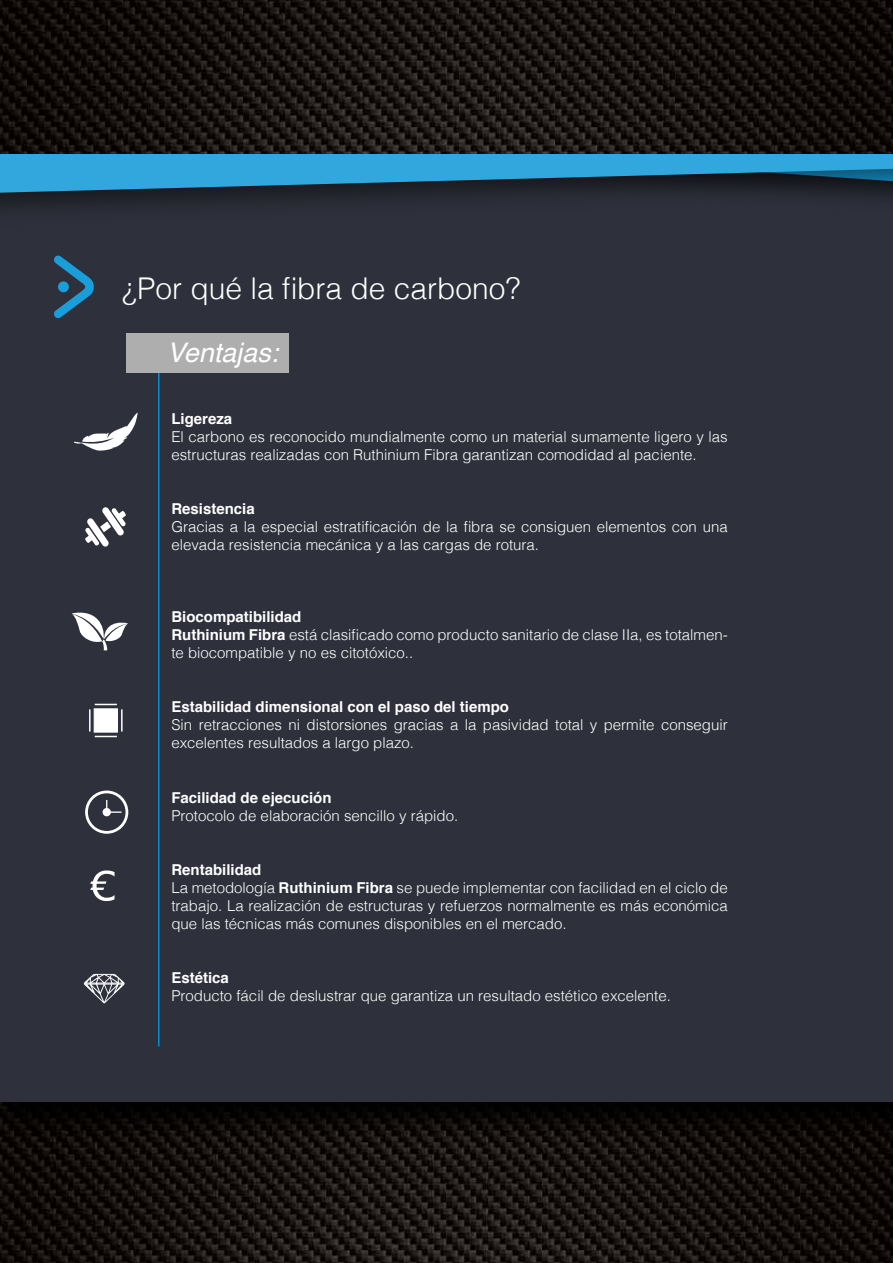
<style>
.page{position:relative;width:893px;height:1263px;background:#fff}
.page>*{position:absolute;margin:0;border:0;box-sizing:border-box;transform-origin:0 0}
.t1{font:300 30px "Helvetica";color:#fff}
.t2{font:italic 27px "Helvetica";color:#fff}
.t3{font:300 15px/18px "Helvetica";color:#fff}
.t4{font:700 15px "Helvetica";color:#fff}
.s1{font-weight:700}
</style>
<div class="page">
<img style="left:0;top:1144px;width:893px;height:119px">
<svg style="left:0;top:1102px;width:893px;height:42px;background:#0a0806"></svg>
<div style="left:0;top:153px;width:893px;height:949px;background:#2e313c"></div>
<div style="left:0;top:0;width:893px;height:251px;background:#000;opacity:.5"></div>
<svg style="left:0;top:153px;width:893px;height:40px;background:#297ba2"></svg>
<img style="left:0;top:0;width:893px;height:153px">
<svg style="left:54px;top:256px;width:40px;height:62px"></svg>
<hr style="left:158px;top:344px;width:1px;height:702px;background:#0091d3">
<div style="left:126px;top:333px;width:162px;height:40px;background:#aeaeae"></div>
<svg style="left:90px;top:870px;width:25px;height:31px"></svg>
<svg style="left:85px;top:790px;width:43px;height:44px"></svg>
<svg style="left:84px;top:974px;width:41px;height:29px"></svg>
<svg style="left:85px;top:507px;width:41px;height:40px"></svg>
<svg style="left:74px;top:413px;width:64px;height:38px"></svg>
<div style="left:94px;top:708px;width:24px;height:25px;background:#fff;border:1px solid #fff"></div>
<hr style="left:89px;top:709px;width:2px;height:22px;background:#fff">
<hr style="left:121px;top:709px;width:2px;height:22px;background:#fff">
<svg style="left:95px;top:736px;width:22px;height:1px"></svg>
<svg style="left:95px;top:704px;width:22px;height:1px"></svg>
<svg style="left:71px;top:612px;width:57px;height:38px"></svg>
<h1 class="t1" style="left:122px;top:263px;width:400px">¿Por qué la fibra de carbono?</h1>
<h2 class="t2" style="left:167px;top:331px;width:113px">Ventajas:</h2>
<p class="t4" style="left:171px;top:407px;width:62px">Ligereza</p>
<p class="t3" style="left:171px;top:427px;width:558px">El carbono es reconocido mundialmente como un material sumamente ligero y las estructuras realizadas con Ruthinium Fibra garantizan comodidad al paciente.</p>
<p class="t4" style="left:171px;top:497px;width:85px">Resistencia</p>
<p class="t3" style="left:171px;top:517px;width:558px">Gracias a la especial estratificación de la fibra se consiguen elementos con una elevada resistencia mecánica y a las cargas de rotura.</p>
<p class="t3" style="left:171px;top:607px;width:558px"><span class="s1">Biocompatibilidad<br>Ruthinium Fibra</span> está clasificado como producto sanitario de clase IIa, es totalmen&shy;te biocompatible y no es citotóxico..</p>
<p class="t4" style="left:171px;top:695px;width:339px">Estabilidad dimensional con el paso del tiempo</p>
<p class="t3" style="left:171px;top:715px;width:558px">Sin retracciones ni distorsiones gracias a la pasividad total y permite conseguir excelentes resultados a largo plazo.</p>
<p class="t4" style="left:171px;top:785px;width:162px">Facilidad de ejecución</p>
<p class="t3" style="left:171px;top:805px;width:288px">Protocolo de elaboración sencillo y rápido.</p>
<p class="t3" style="left:171px;top:859px;width:558px"><span class="s1">Rentabilidad<br></span>La metodología <span class="s1">Ruthinium Fibra</span> se puede implementar con facilidad en el ciclo de trabajo. La realización de estructuras y refuerzos normalmente es más económica que las técnicas más comunes disponibles en el mercado.</p>
<p class="t4" style="left:171px;top:965px;width:59px">Estética</p>
<p class="t3" style="left:171px;top:985px;width:501px">Producto fácil de deslustrar que garantiza un resultado estético excelente.</p>
</div>
